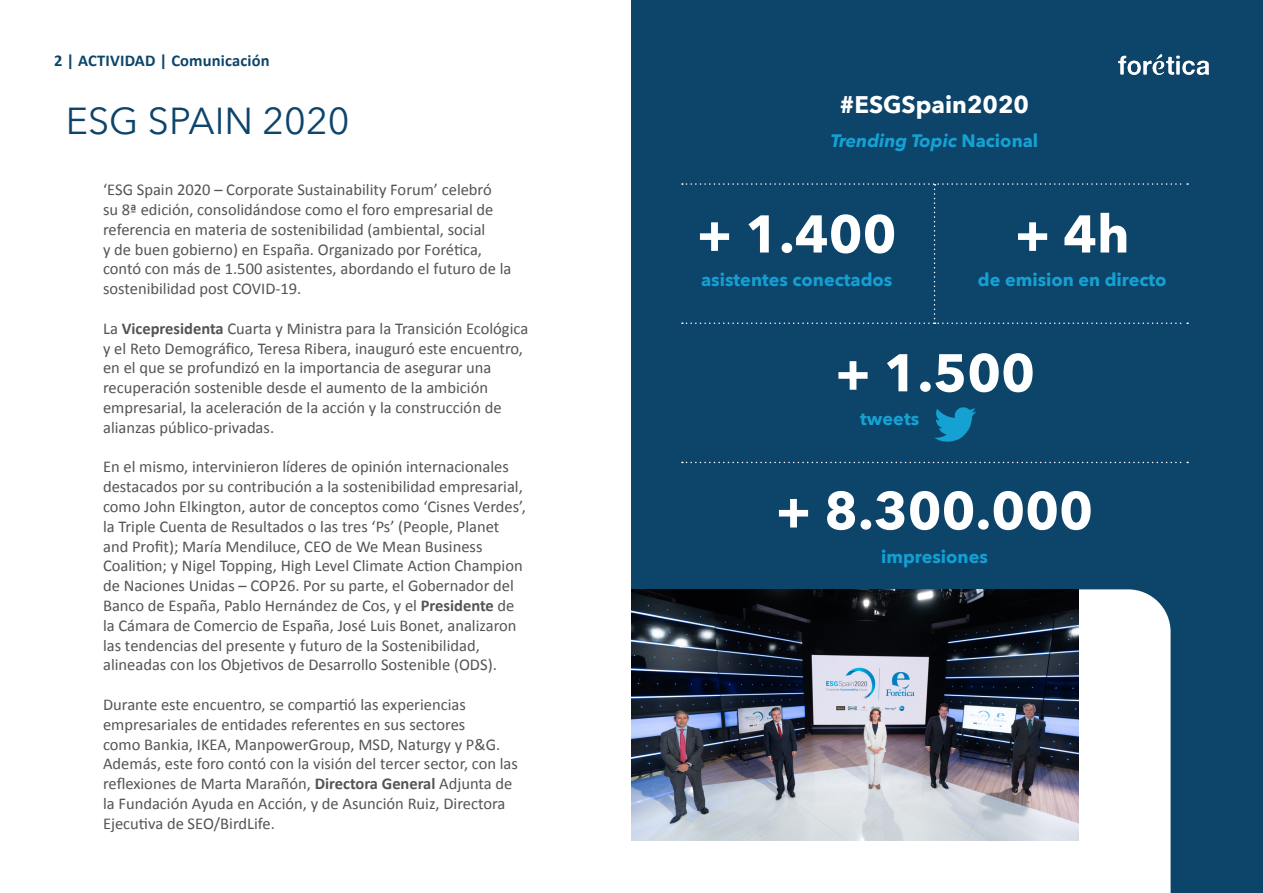
<style>
.page{position:relative;width:1263px;height:893px;background:#fff}
.page>*{position:absolute;margin:0;border:0;box-sizing:border-box;transform-origin:0 0}
.t1{font:700 52.5px "Avenir Next";color:#fff}
.t2{font:37.5px "Avenir Next";color:#0c446a}
.t3{font:700 24px "Avenir Next";color:#fff}
.t4{font:700 18px "Avenir Next";color:#149fd2}
.t5{font:700 18px "Avenir Next";color:#16a1d3}
.t6{font:italic 700 18px "Avenir Next";color:#16a1d3}
.t7{font:16.5px/19.8px "Calibri";color:#545454}
.Estilo_de_párrafo_1{font:700 16.5px "Calibri";letter-spacing:.01em;color:#0c446a}
.s1{font-weight:700}
.s2{font-style:normal}
</style>
<div class="page">
<div style="left:631px;top:0;width:632px;height:893px;background:#0c446a"></div>
<svg style="left:935px;top:407px;width:41px;height:35px"></svg>
<svg style="left:682px;top:462px;width:506px;height:1px"></svg>
<div style="left:631px;top:589px;width:539px;height:304px;background:#fff"></div>
<img style="left:631px;top:589px;width:447px;height:252px">
<svg style="left:682px;top:183px;width:506px;height:141px"></svg>
<img style="left:1118px;top:54px;width:91px;height:20px">
<p class="Estilo_de_párrafo_1" style="left:54px;top:50px;width:217px">2 | ACTIVIDAD | Comunicación</p>
<p class="t2" style="left:66px;top:89px;width:285px">ESG SPAIN 2020</p>
<p class="t7" style="left:103px;top:180px;width:410px">‘ESG Spain 2020 – Corporate Sustainability Forum’ celebró<br>su 8ª edición, consolidándose como el foro empresarial de referencia en materia de sostenibilidad (ambiental, social<br>y de buen gobierno) en España. Organizado por Forética, contó con más de 1.500 asistentes, abordando el futuro de la sostenibilidad post COVID-19.</p>
<p class="t7" style="left:103px;top:318px;width:427px">La <span class="s1">Vicepresidenta</span> Cuarta y Ministra para la Transición Ecológica y el Reto Demográfico, Teresa Ribera, inauguró este encuentro, en el que se profundizó en la importancia de asegurar una recuperación sostenible desde el aumento de la ambición empresarial, la aceleración de la acción y la construcción de alianzas público-privadas.</p>
<p class="t7" style="left:103px;top:457px;width:424px">En el mismo, intervinieron líderes de opinión internacionales destacados por su contribución a la sostenibilidad empresarial, como John Elkington, autor de conceptos como ‘Cisnes Verdes’, la Triple Cuenta de Resultados o las tres ‘Ps’ (People, Planet and Profit); María Mendiluce, CEO de We Mean Business Coalition; y Nigel Topping, High Level Climate Action Champion de Naciones Unidas – COP26. Por su parte, el Gobernador del Banco de España, Pablo Hernández de Cos, y el <span class="s1">Presidente</span> de la Cámara de Comercio de España, José Luis Bonet, analizaron las tendencias del presente y futuro de la Sostenibilidad, alineadas con los Objetivos de Desarrollo Sostenible (ODS).</p>
<p class="t7" style="left:103px;top:695px;width:416px">Durante este encuentro, se compartió las experiencias empresariales de entidades referentes en sus sectores<br>como Bankia, IKEA, ManpowerGroup, MSD, Naturgy y P&amp;G.<br>Además, este foro contó con la visión del tercer sector, con las reflexiones de Marta Marañón, <span class="s1">Directora General</span> Adjunta de la Fundación Ayuda en Acción, y de Asunción Ruiz, Directora Ejecutiva de SEO/BirdLife.</p>
<p class="t3" style="left:840px;top:84px;width:191px">#ESGSpain2020</p>
<p class="t6" style="left:831px;top:125px;width:209px">Trending Topic <span class="s2">Nacional</span></p>
<p class="t1" style="left:697px;top:189px;width:201px">+ 1.400</p>
<p class="t4" style="left:701px;top:264px;width:193px">asistentes conectados</p>
<p class="t1" style="left:1015px;top:189px;width:116px">+ 4h</p>
<p class="t5" style="left:978px;top:264px;width:190px">de emision en directo</p>
<p class="t1" style="left:835px;top:327px;width:201px">+ 1.500</p>
<p class="t5" style="left:860px;top:403px;width:61px">tweets</p>
<p class="t1" style="left:776px;top:465px;width:318px">+ 8.300.000</p>
<p class="t4" style="left:881px;top:541px;width:108px">impresiones</p>
</div>
